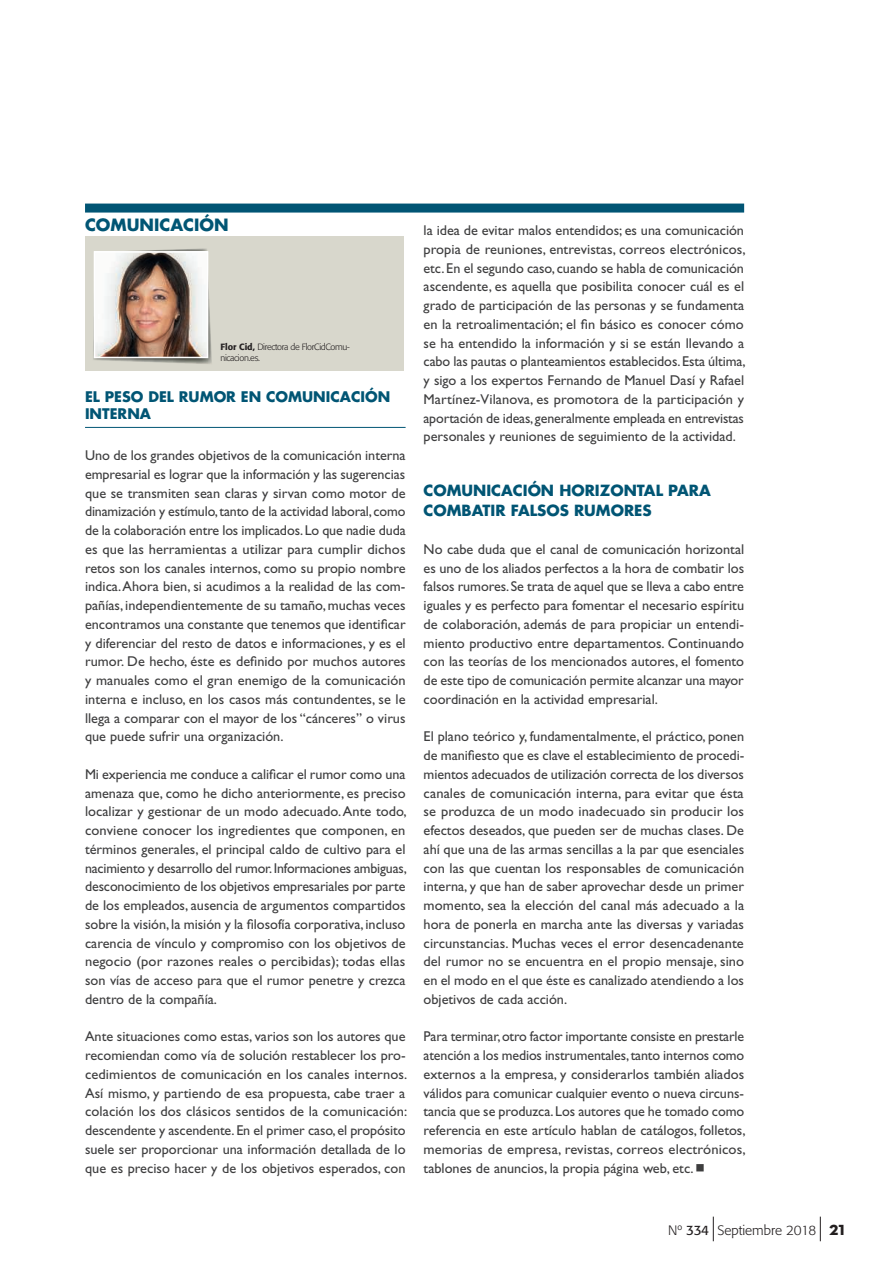
<style>
.page{position:relative;width:893px;height:1263px;background:#fff}
.page>*{position:absolute;margin:0;border:0;box-sizing:border-box;transform-origin:0 0}
.t1{font:700 16.5px "Futura Std";color:#015574}
.t2{font:700 15px/20.2px "Futura Std";color:#015574}
.t3{font:14.25px/18.8px "Gill Sans Std";color:#3e3e3f;text-align:justify}
.t4{font:700 14.25px/17.1px "Futura Std";color:#015574}
.t5{font:300 13.5px "Formata";color:#231f20}
.t6{font:300 9px/10.8px "Formata";letter-spacing:-.035em;color:#231f20}
.s1{font-weight:500}
.s2{font-weight:400}
.s3{font-family:"Neutraface Text";font-weight:700;font-size:19.5px}
</style>
<div class="page">
<svg style="left:713px;top:1216px;width:1px;height:25px"></svg>
<svg style="left:820px;top:1216px;width:1px;height:25px"></svg>
<div style="left:85px;top:204px;width:659px;height:9px;background:#015574"></div>
<hr style="left:85px;top:427px;width:321px;height:1px;background:#015574">
<div style="left:85px;top:237px;width:319px;height:134px;background:#d8d7cc"></div>
<img style="left:93px;top:248px;width:119px;height:116px">
<img style="left:97px;top:254px;width:108px;height:101px">
<div style="left:94px;top:251px;width:114px;height:107px;border:2px solid #fff"></div>
<p class="t1" style="left:85px;top:214px;width:145px">COMUNICACIÓN</p>
<p class="t6" style="left:220px;top:341px;width:131px"><span class="s1">Flor Cid,</span> Directora de FlorCidComu&shy;nicacion.es.</p>
<p class="t4" style="left:85px;top:387px;width:307px">EL PESO DEL RUMOR EN COMUNICACIÓN<br>INTERNA</p>
<p class="t3" style="left:85px;top:446px;width:322px">Uno de los grandes objetivos de la comunicación interna empresarial es lograr que la información y las sugerencias que se transmiten sean claras y sirvan como motor de dinamización y estímulo, tanto de la actividad laboral, como de la colaboración entre los implicados. Lo que nadie duda es que las herramientas a utilizar para cumplir dichos retos son los canales internos, como su propio nombre indica. Ahora bien, si acudimos a la realidad de las com&shy;pañías, independientemente de su tamaño, muchas veces encontramos una constante que tenemos que identificar y diferenciar del resto de datos e informaciones, y es el rumor. De hecho, éste es definido por muchos autores y manuales como el gran enemigo de la comunicación interna e incluso, en los casos más contundentes, se le llega a comparar con el mayor de los “cánceres” o virus que puede sufrir una organización.</p>
<p class="t3" style="left:85px;top:765px;width:323px">Mi experiencia me conduce a calificar el rumor como una amenaza que, como he dicho anteriormente, es preciso localizar y gestionar de un modo adecuado. Ante todo, conviene conocer los ingredientes que componen, en términos generales, el principal caldo de cultivo para el nacimiento y desarrollo del rumor. Informaciones ambiguas, desconocimiento de los objetivos empresariales por parte de los empleados, ausencia de argumentos compartidos sobre la visión, la misión y la filosofía corporativa, incluso carencia de vínculo y compromiso con los objetivos de negocio (por razones reales o percibidas); todas ellas son vías de acceso para que el rumor penetre y crezca dentro de la compañía.</p>
<p class="t3" style="left:85px;top:1027px;width:324px;text-align:left">Ante situaciones como estas, varios son los autores que recomiendan como vía de solución restablecer los pro&shy;cedimientos de comunicación en los canales internos.<br>Así mismo, y partiendo de esa propuesta, cabe traer a colación los dos clásicos sentidos de la comunicación: descendente y ascendente. En el primer caso, el propósito suele ser proporcionar una información detallada de lo que es preciso hacer y de los objetivos esperados, con</p>
<p class="t3" style="left:424px;top:221px;width:323px">la idea de evitar malos entendidos; es una comunicación propia de reuniones, entrevistas, correos electrónicos, etc. En el segundo caso, cuando se habla de comunicación ascendente, es aquella que posibilita conocer cuál es el grado de participación de las personas y se fundamenta en la retroalimentación; el fin básico es conocer cómo se ha entendido la información y si se están llevando a cabo las pautas o planteamientos establecidos. Esta última, y sigo a los expertos Fernando de Manuel Dasí y Rafael Martínez-Vilanova, es promotora de la participación y aportación de ideas, generalmente empleada en entrevistas personales y reuniones de seguimiento de la actividad.</p>
<p class="t2" style="left:424px;top:480px;width:289px">COMUNICACIÓN HORIZONTAL PARA<br>COMBATIR FALSOS RUMORES</p>
<p class="t3" style="left:424px;top:540px;width:322px">No cabe duda que el canal de comunicación horizontal es uno de los aliados perfectos a la hora de combatir los falsos rumores. Se trata de aquel que se lleva a cabo entre iguales y es perfecto para fomentar el necesario espíritu de colaboración, además de para propiciar un entendi&shy;miento productivo entre departamentos. Continuando con las teorías de los mencionados autores, el fomento de este tipo de comunicación permite alcanzar una mayor coordinación en la actividad empresarial.</p>
<p class="t3" style="left:424px;top:727px;width:322px">El plano teórico y, fundamentalmente, el práctico, ponen de manifiesto que es clave el establecimiento de procedi&shy;mientos adecuados de utilización correcta de los diversos canales de comunicación interna, para evitar que ésta se produzca de un modo inadecuado sin producir los efectos deseados, que pueden ser de muchas clases. De ahí que una de las armas sencillas a la par que esenciales con las que cuentan los responsables de comunicación interna, y que han de saber aprovechar desde un primer momento, sea la elección del canal más adecuado a la hora de ponerla en marcha ante las diversas y variadas circunstancias. Muchas veces el error desencadenante del rumor no se encuentra en el propio mensaje, sino en el modo en el que éste es canalizado atendiendo a los objetivos de cada acción.</p>
<p class="t3" style="left:424px;top:1027px;width:324px;text-align:left">Para terminar, otro factor importante consiste en prestarle atención a los medios instrumentales, tanto internos como externos a la empresa, y considerarlos también aliados válidos para comunicar cualquier evento o nueva circuns&shy;tancia que se produzca. Los autores que he tomado como referencia en este artículo hablan de catálogos, folletos, memorias de empresa, revistas, correos electrónicos, tablones de anuncios, la propia página web, etc.</p>
<p class="t5" style="left:668px;top:1222px;width:178px">Nº <span class="s2">334</span> Septiembre 2018 <span class="s3">21</span></p>
</div>
